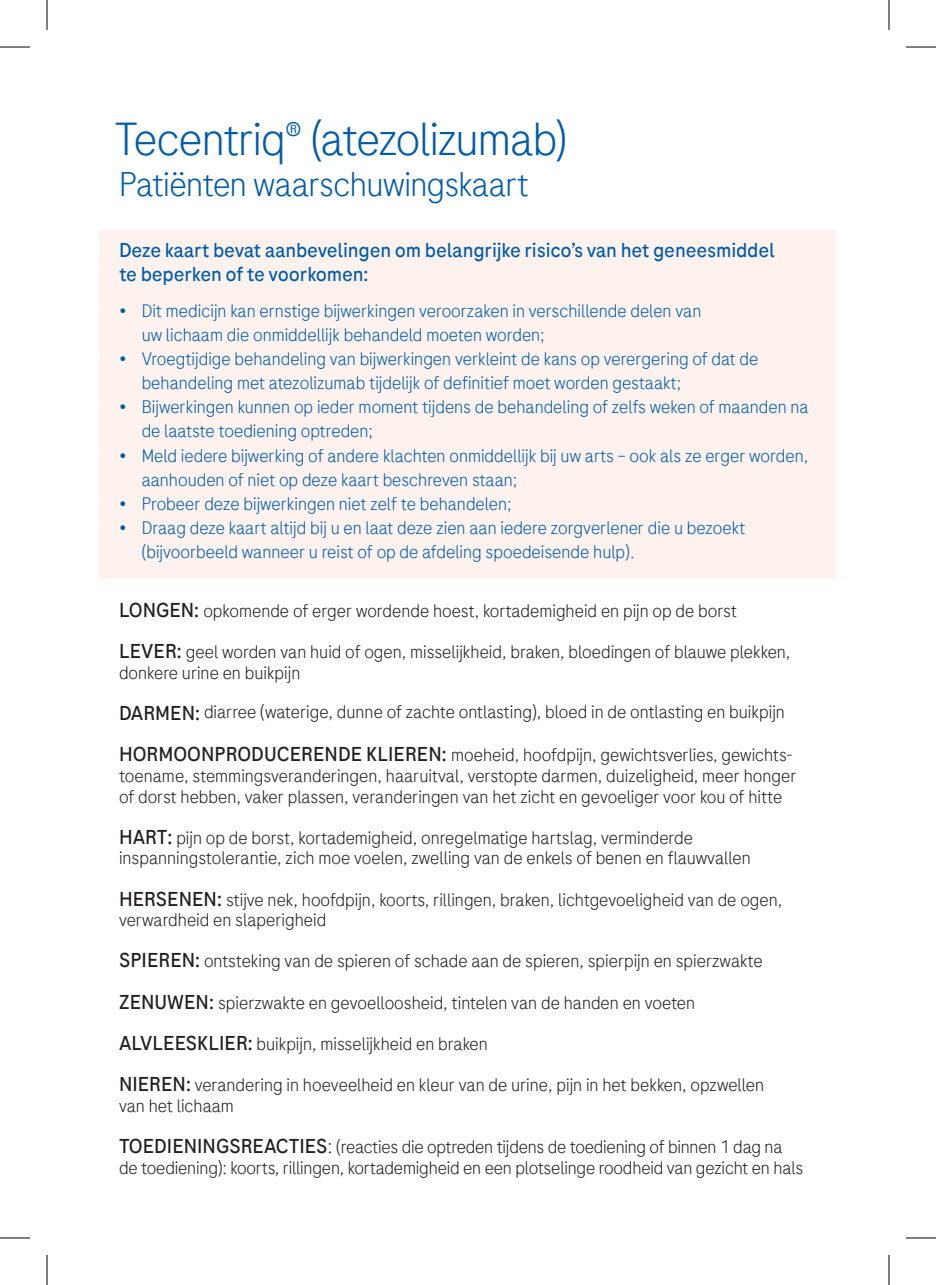
<style>
.page{position:relative;width:936px;height:1285px;background:#fff}
.page>*{position:absolute;margin:0;border:0;box-sizing:border-box;transform-origin:0 0}
.t1{font:300 46px "Roche Sans";letter-spacing:-.02em;color:#015bab}
.t2{font:300 34px "Roche Sans";letter-spacing:-.02em;color:#015bab}
.t3{font:20px/24px "Roche Sans";letter-spacing:-.01em;color:#015bab}
.t4{font:300 18px "Roche Sans";color:#231f20}
.bullets{font:300 18px/24px "Roche Sans";color:#015bab}
.s1{font-weight:400;font-size:20px}
.s2{font-size:20px}
</style>
<div class="page">
<div style="left:99px;top:230px;width:736px;height:348px;background:#fdf2ed"></div>
<hr style="left:0;top:47px;width:30px;height:1px;background:#000">
<hr style="left:906px;top:47px;width:30px;height:1px;background:#000">
<hr style="left:0;top:1237px;width:30px;height:1px;background:#000">
<hr style="left:906px;top:1237px;width:30px;height:1px;background:#000">
<hr style="left:47px;top:0;width:1px;height:30px;background:#000">
<hr style="left:47px;top:1255px;width:1px;height:30px;background:#000">
<hr style="left:889px;top:0;width:1px;height:30px;background:#000">
<hr style="left:889px;top:1255px;width:1px;height:30px;background:#000">
<p class="t1" style="left:114px;top:111px;width:454px">Tecentriq® (atezolizumab)</p>
<p class="t2" style="left:119px;top:163px;width:411px">Patiënten waarschuwingskaart</p>
<p class="t3" style="left:119px;top:238px;width:657px">Deze kaart bevat aanbevelingen om belangrijke risico’s van het geneesmiddel te beperken of te voorkomen:</p>
<p class="bullets" style="left:142px;top:299px;width:561px;text-indent:-23px">• Dit medicijn kan ernstige bijwerkingen veroorzaken in verschillende delen van uw lichaam die onmiddellijk behandeld moeten worden;</p>
<p class="bullets" style="left:142px;top:347px;width:618px;text-indent:-23px">• Vroegtijdige behandeling van bijwerkingen verkleint de kans op verergering of dat de behandeling met atezolizumab tijdelijk of definitief moet worden gestaakt;</p>
<p class="bullets" style="left:142px;top:395px;width:668px;text-indent:-23px">• Bijwerkingen kunnen op ieder moment tijdens de behandeling of zelfs weken of maanden na de laatste toediening optreden;</p>
<p class="bullets" style="left:142px;top:443px;width:668px;text-indent:-23px">• Meld iedere bijwerking of andere klachten onmiddellijk bij uw arts – ook als ze erger worden, aanhouden of niet op deze kaart beschreven staan;</p>
<p class="bullets" style="left:119px;top:491px;width:394px">• Probeer deze bijwerkingen niet zelf te behandelen;</p>
<p class="bullets" style="left:142px;top:515px;width:605px;text-indent:-23px">• Draag deze kaart altijd bij u en laat deze zien aan iedere zorgverlener die u bezoekt (bijvoorbeeld wanneer u reist of op de afdeling spoedeisende hulp).</p>
<p class="t4" style="left:119px;top:600px;width:619px"><span class="s1">LONGEN:</span> opkomende of erger wordende hoest, kortademigheid en pijn op de borst</p>
<p class="t4" style="left:119px;top:641px;width:673px"><span class="s1">LEVER:</span> geel worden van huid of ogen, misselijkheid, braken, bloedingen of blauwe plekken,</p>
<p class="t4" style="left:119px;top:661px;width:183px">donkere urine en buikpijn</p>
<p class="t4" style="left:119px;top:701px;width:667px"><span class="s1">DARMEN:</span> diarree (waterige, dunne of zachte ontlasting), bloed in de ontlasting en buikpijn</p>
<p class="t4" style="left:119px;top:744px;width:675px"><span class="s1">HORMOONPRODUCERENDE KLIEREN:</span> moeheid, hoofdpijn, gewichtsverlies, gewichts-</p>
<p class="t4" style="left:119px;top:764px;width:679px">toename, stemmingsveranderingen, haaruitval, verstopte darmen, duizeligheid, meer honger</p>
<p class="t4" style="left:119px;top:785px;width:665px">of dorst hebben, vaker plassen, veranderingen van het zicht en gevoeliger voor kou of hitte</p>
<p class="t4" style="left:119px;top:826px;width:576px"><span class="s1">HART:</span> pijn op de borst, kortademigheid, onregelmatige hartslag, verminderde</p>
<p class="t4" style="left:119px;top:847px;width:633px">inspanningstolerantie, zich moe voelen, zwelling van de enkels of benen en flauwvallen</p>
<p class="t4" style="left:119px;top:888px;width:665px"><span class="s1">HERSENEN:</span> stijve nek, hoofdpijn, koorts, rillingen, braken, lichtgevoeligheid van de ogen,</p>
<p class="t4" style="left:119px;top:909px;width:209px">verwardheid en slaperigheid</p>
<p class="t4" style="left:119px;top:950px;width:645px"><span class="s1">SPIEREN:</span> ontsteking van de spieren of schade aan de spieren, spierpijn en spierzwakte</p>
<p class="t4" style="left:119px;top:991px;width:578px"><span class="s1">ZENUWEN:</span> spierzwakte en gevoelloosheid, tintelen van de handen en voeten</p>
<p class="t4" style="left:119px;top:1032px;width:370px"><span class="s1">ALVLEESKLIER:</span> buikpijn, misselijkheid en braken</p>
<p class="t4" style="left:119px;top:1073px;width:647px"><span class="s1">NIEREN:</span> verandering in hoeveelheid en kleur van de urine, pijn in het bekken, opzwellen</p>
<p class="t4" style="left:119px;top:1094px;width:116px">van het lichaam</p>
<p class="t4" style="left:119px;top:1135px;width:665px"><span class="s1">TOEDIENINGSREACTIES</span><span class="s2">:</span> (reacties die optreden tijdens de toediening of binnen 1 dag na</p>
<p class="t4" style="left:119px;top:1156px;width:686px">de toediening): koorts, rillingen, kortademigheid en een plotselinge roodheid van gezicht en hals</p>
</div>
